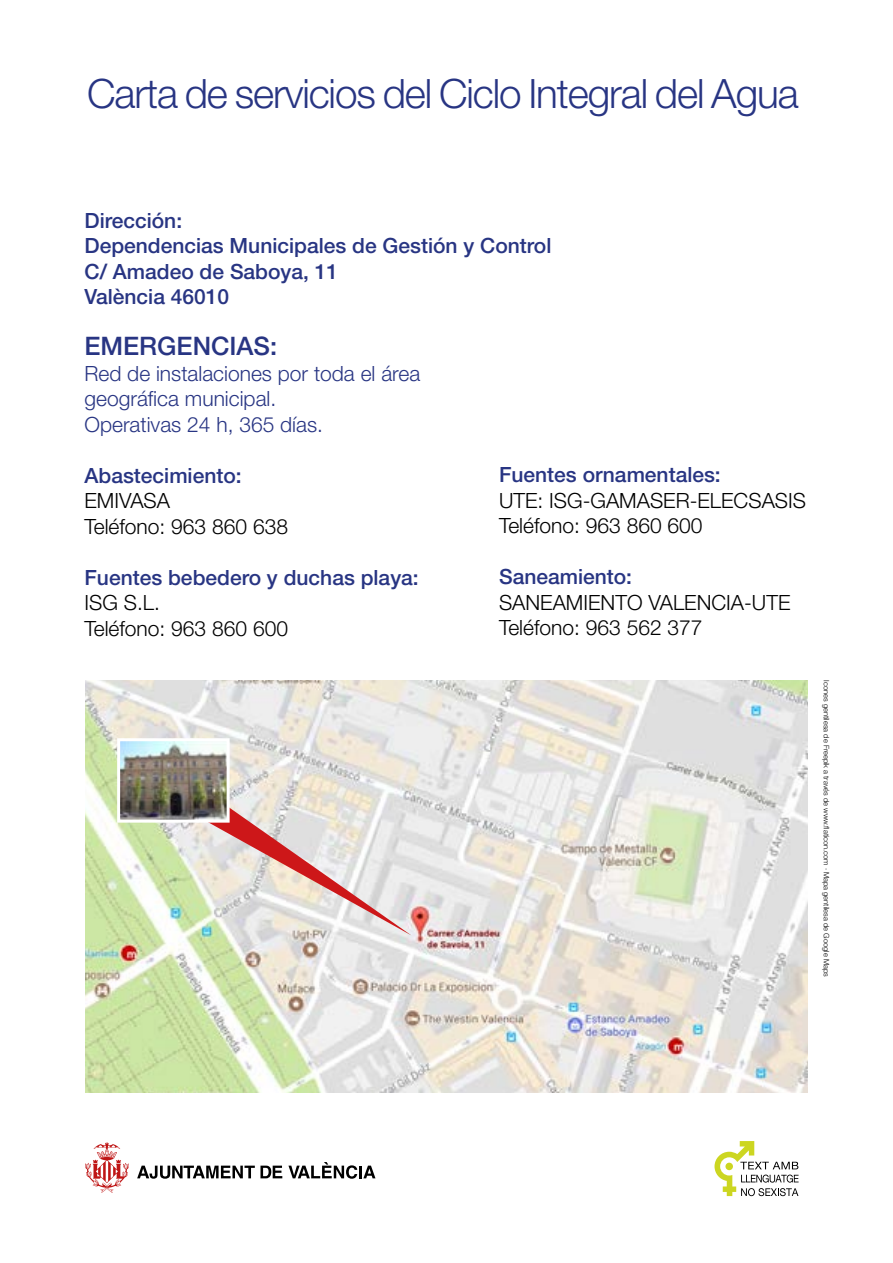
<style>
.page{position:relative;width:893px;height:1263px;background:#fff}
.page>*{position:absolute;margin:0;border:0;box-sizing:border-box;transform-origin:0 0}
.t1{font:300 40.5px "Helvetica Neue LT Pro";letter-spacing:-.025em;color:#283583}
.t2{font:500 25.5px "Helvetica Neue LT Pro";color:#283583}
.t3{font:500 21px/25.5px "Helvetica Neue LT Pro";color:#283583}
.t4{font:300 21px/25.5px "Helvetica Neue LT Pro";color:#000}
.t5{font:300 21px/25.5px "Helvetica Neue LT Pro";color:#283583}
.t6{font:300 7.5px "Helvetica Neue LT Pro";color:#000}
</style>
<div class="page">
<svg style="left:714px;top:1141px;width:85px;height:55px"></svg>
<svg style="left:85px;top:1142px;width:44px;height:51px"></svg>
<svg style="left:137px;top:1165px;width:145px;height:14px"></svg>
<svg style="left:288px;top:1162px;width:87px;height:17px"></svg>
<img style="left:85px;top:680px;width:723px;height:413px">
<svg style="left:189px;top:793px;width:223px;height:142px;background:#e2d2cd"></svg>
<img style="left:121px;top:742px;width:105px;height:77px">
<div style="left:117px;top:738px;width:113px;height:85px;border:3px solid #fff"></div>
<h1 class="t1" style="left:87px;top:68px;width:713px">Carta de servicios del Ciclo Integral del Agua</h1>
<p class="t3" style="left:84px;top:207px;width:468px">Dirección:<br>Dependencias Municipales de Gestión y Control<br>C/ Amadeo de Saboya, 11<br>València 46010</p>
<p class="t2" style="left:84px;top:331px;width:194px">EMERGENCIAS:</p>
<p class="t5" style="left:84px;top:360px;width:337px">Red de instalaciones por toda el área geográfica municipal.<br>Operativas 24 h, 365 días.</p>
<p class="t3" style="left:84px;top:462px;width:159px">Abastecimiento:</p>
<p class="t4" style="left:84px;top:487px;width:205px">EMIVASA<br>Teléfono: 963 860 638</p>
<p class="t3" style="left:84px;top:564px;width:336px">Fuentes bebedero y duchas playa:</p>
<p class="t4" style="left:84px;top:589px;width:205px">ISG S.L.<br>Teléfono: 963 860 600</p>
<p class="t3" style="left:499px;top:462px;width:223px">Fuentes ornamentales:</p>
<p class="t4" style="left:499px;top:487px;width:308px">UTE: ISG-GAMASER-ELECSASIS<br>Teléfono: 963 860 600</p>
<p class="t3" style="left:499px;top:564px;width:135px">Saneamiento:</p>
<p class="t4" style="left:499px;top:589px;width:293px">SANEAMIENTO VALENCIA-UTE<br>Teléfono: 963 562 377</p>
<p class="t6" style="left:831px;top:680px;width:298px;rotate:90deg">Icones gentilesa de Freepik a través de www.flaticon.com · Mapa gentilesa de Google Maps</p>
</div>
